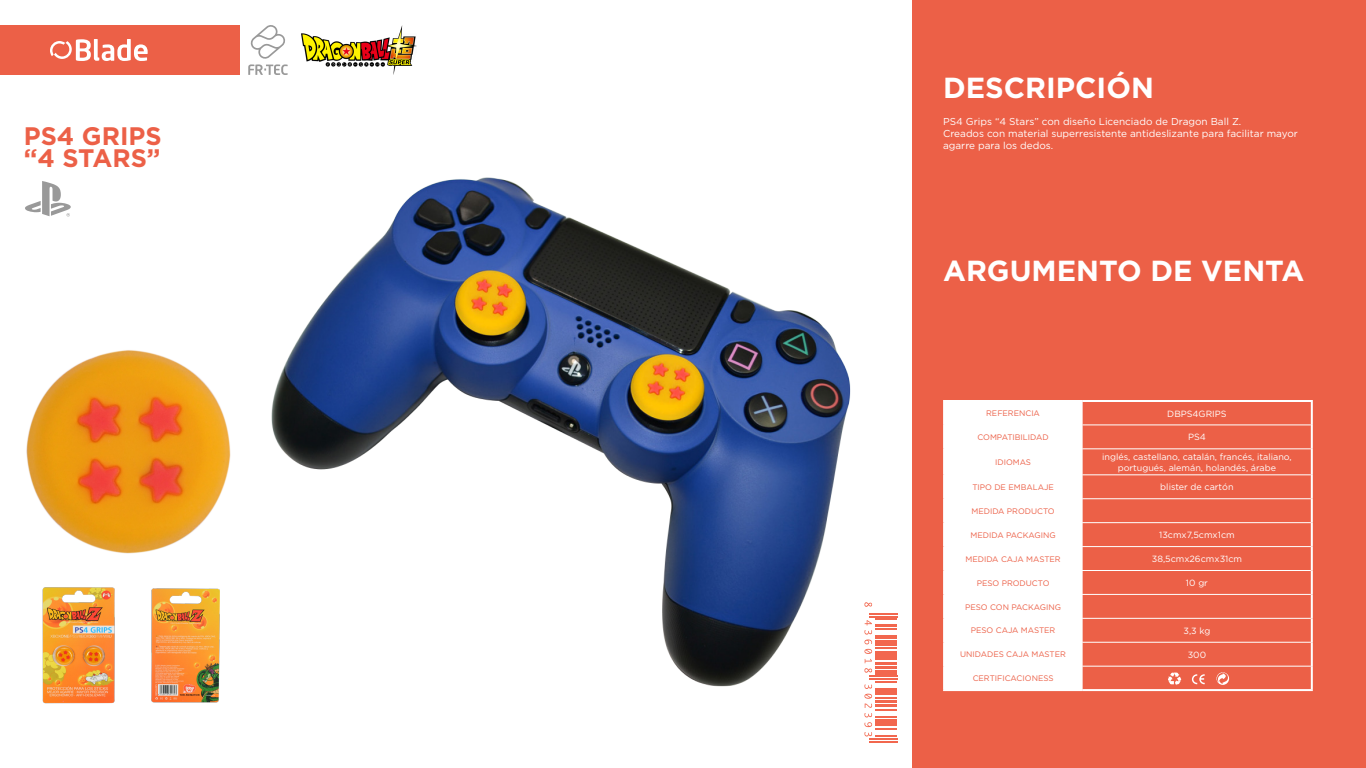
<style>
.page{position:relative;width:1366px;height:768px;background:#fff}
.page>*{position:absolute;margin:0;border:0;box-sizing:border-box;transform-origin:0 0}
.t1{font:700 29px "Gotham";color:#fff}
.t2{font:700 25.3px "Gotham";color:#ec6047}
.t3{font:10px/12px "Gotham";color:#fff}
.t4{font:9px "Gotham";color:#fff}
.t5{font:8px "Gotham";color:#ec6047}
</style>
<div class="page">
<div style="left:0;top:25px;width:239px;height:50px;background:#ec6047"></div>
<svg style="left:50px;top:39px;width:98px;height:22px"></svg>
<div style="left:912px;top:0;width:454px;height:768px;background:#ec6047"></div>
<img style="left:26px;top:350px;width:205px;height:204px">
<hr style="left:1082px;top:449px;width:229px;height:1px;background:#fff">
<hr style="left:1082px;top:475px;width:229px;height:1px;background:#fff">
<hr style="left:1082px;top:498px;width:229px;height:1px;background:#fff">
<hr style="left:1082px;top:522px;width:229px;height:1px;background:#fff">
<hr style="left:1082px;top:546px;width:229px;height:1px;background:#fff">
<hr style="left:1082px;top:570px;width:229px;height:1px;background:#fff">
<hr style="left:1082px;top:594px;width:229px;height:1px;background:#fff">
<hr style="left:1082px;top:618px;width:229px;height:1px;background:#fff">
<hr style="left:1082px;top:642px;width:229px;height:1px;background:#fff">
<hr style="left:1082px;top:666px;width:229px;height:1px;background:#fff">
<div style="left:945px;top:402px;width:138px;height:287px;background:#fff"></div>
<hr style="left:943px;top:400px;width:139px;height:2px;background:#fff">
<hr style="left:943px;top:402px;width:2px;height:23px;background:#fff">
<hr style="left:1082px;top:400px;width:231px;height:2px;background:#fff">
<hr style="left:1311px;top:402px;width:2px;height:23px;background:#fff">
<hr style="left:943px;top:425px;width:2px;height:24px;background:#fff">
<hr style="left:1311px;top:425px;width:2px;height:24px;background:#fff">
<hr style="left:943px;top:449px;width:2px;height:26px;background:#fff">
<hr style="left:1311px;top:449px;width:2px;height:26px;background:#fff">
<hr style="left:943px;top:475px;width:2px;height:24px;background:#fff">
<hr style="left:1311px;top:475px;width:2px;height:24px;background:#fff">
<hr style="left:943px;top:499px;width:2px;height:24px;background:#fff">
<hr style="left:1311px;top:499px;width:2px;height:24px;background:#fff">
<hr style="left:943px;top:523px;width:2px;height:24px;background:#fff">
<hr style="left:1311px;top:523px;width:2px;height:24px;background:#fff">
<hr style="left:943px;top:547px;width:2px;height:23px;background:#fff">
<hr style="left:1311px;top:547px;width:2px;height:23px;background:#fff">
<hr style="left:943px;top:570px;width:2px;height:24px;background:#fff">
<hr style="left:1311px;top:570px;width:2px;height:24px;background:#fff">
<hr style="left:943px;top:594px;width:2px;height:24px;background:#fff">
<hr style="left:1311px;top:594px;width:2px;height:24px;background:#fff">
<hr style="left:943px;top:618px;width:2px;height:24px;background:#fff">
<hr style="left:1311px;top:618px;width:2px;height:24px;background:#fff">
<hr style="left:943px;top:642px;width:2px;height:24px;background:#fff">
<hr style="left:1311px;top:642px;width:2px;height:24px;background:#fff">
<hr style="left:943px;top:666px;width:2px;height:23px;background:#fff">
<hr style="left:1311px;top:666px;width:2px;height:23px;background:#fff">
<hr style="left:943px;top:689px;width:139px;height:2px;background:#fff">
<hr style="left:1082px;top:689px;width:231px;height:2px;background:#fff">
<hr style="left:945px;top:425px;width:137px;height:1px;background:#fff">
<hr style="left:1082px;top:425px;width:229px;height:1px;background:#fff">
<svg style="left:248px;top:25px;width:40px;height:50px"></svg>
<svg style="left:1192px;top:674px;width:13px;height:10px"></svg>
<svg style="left:1168px;top:673px;width:14px;height:12px"></svg>
<svg style="left:1216px;top:672px;width:13px;height:13px"></svg>
<img style="left:271px;top:177px;width:580px;height:510px">
<svg style="left:25px;top:181px;width:46px;height:36px"></svg>
<img style="left:42px;top:587px;width:73px;height:117px">
<img style="left:151px;top:588px;width:69px;height:115px">
<img style="left:301px;top:26px;width:115px;height:49px">
<hr style="left:869px;top:613px;width:28px;height:2px;background:#f2674e">
<svg style="left:864px;top:602px;width:8px;height:5px"></svg>
<svg style="left:864px;top:616px;width:33px;height:126px"></svg>
<p class="t2" style="left:24px;top:119px;width:139px">PS4 GRIPS</p>
<p class="t2" style="left:24px;top:141px;width:138px">“4 STARS”</p>
<p class="t1" style="left:943px;top:69px;width:212px">DESCRIPCIÓN</p>
<p class="t3" style="left:943px;top:115px;width:300px">PS4 Grips “4 Stars” con diseño Licenciado de Dragon Ball Z.</p>
<p class="t3" style="left:943px;top:127px;width:356px">Creados con material superresistente antideslizante para facilitar mayor agarre para los dedos.</p>
<p class="t1" style="left:943px;top:252px;width:363px">ARGUMENTO DE VENTA</p>
<p class="t5" style="left:986px;top:409px;width:55px">REFERENCIA</p>
<p class="t4" style="left:1167px;top:408px;width:61px">DBPS4GRIPS</p>
<p class="t5" style="left:977px;top:433px;width:73px">COMPATIBILIDAD</p>
<p class="t4" style="left:1188px;top:432px;width:19px">PS4</p>
<p class="t5" style="left:995px;top:458px;width:37px">IDIOMAS</p>
<p class="t4" style="left:1102px;top:452px;width:191px">inglés, castellano, catalán, francés, italiano,</p>
<p class="t4" style="left:1118px;top:463px;width:160px">portugués, alemán, holandés, árabe</p>
<p class="t5" style="left:972px;top:483px;width:83px">TIPO DE EMBALAJE</p>
<p class="t4" style="left:1160px;top:482px;width:75px">blister de cartón</p>
<p class="t5" style="left:971px;top:507px;width:85px">MEDIDA PRODUCTO</p>
<p class="t5" style="left:971px;top:531px;width:87px">MEDIDA PACKAGING</p>
<p class="t4" style="left:1159px;top:530px;width:77px">13cmx7,5cmx1cm</p>
<p class="t5" style="left:966px;top:554px;width:97px">MEDIDA CAJA MASTER</p>
<p class="t4" style="left:1152px;top:554px;width:92px">38,5cmx26cmx31cm</p>
<p class="t5" style="left:977px;top:578px;width:74px">PESO PRODUCTO</p>
<p class="t4" style="left:1186px;top:578px;width:23px">10 gr</p>
<p class="t5" style="left:965px;top:602px;width:97px">PESO CON PACKAGING</p>
<p class="t5" style="left:971px;top:626px;width:86px">PESO CAJA MASTER</p>
<p class="t4" style="left:1184px;top:626px;width:28px">3,3 kg</p>
<p class="t5" style="left:960px;top:650px;width:107px">UNIDADES CAJA MASTER</p>
<p class="t4" style="left:1188px;top:650px;width:20px">300</p>
<p class="t5" style="left:973px;top:674px;width:82px">CERTIFICACIONESS</p>
</div>
